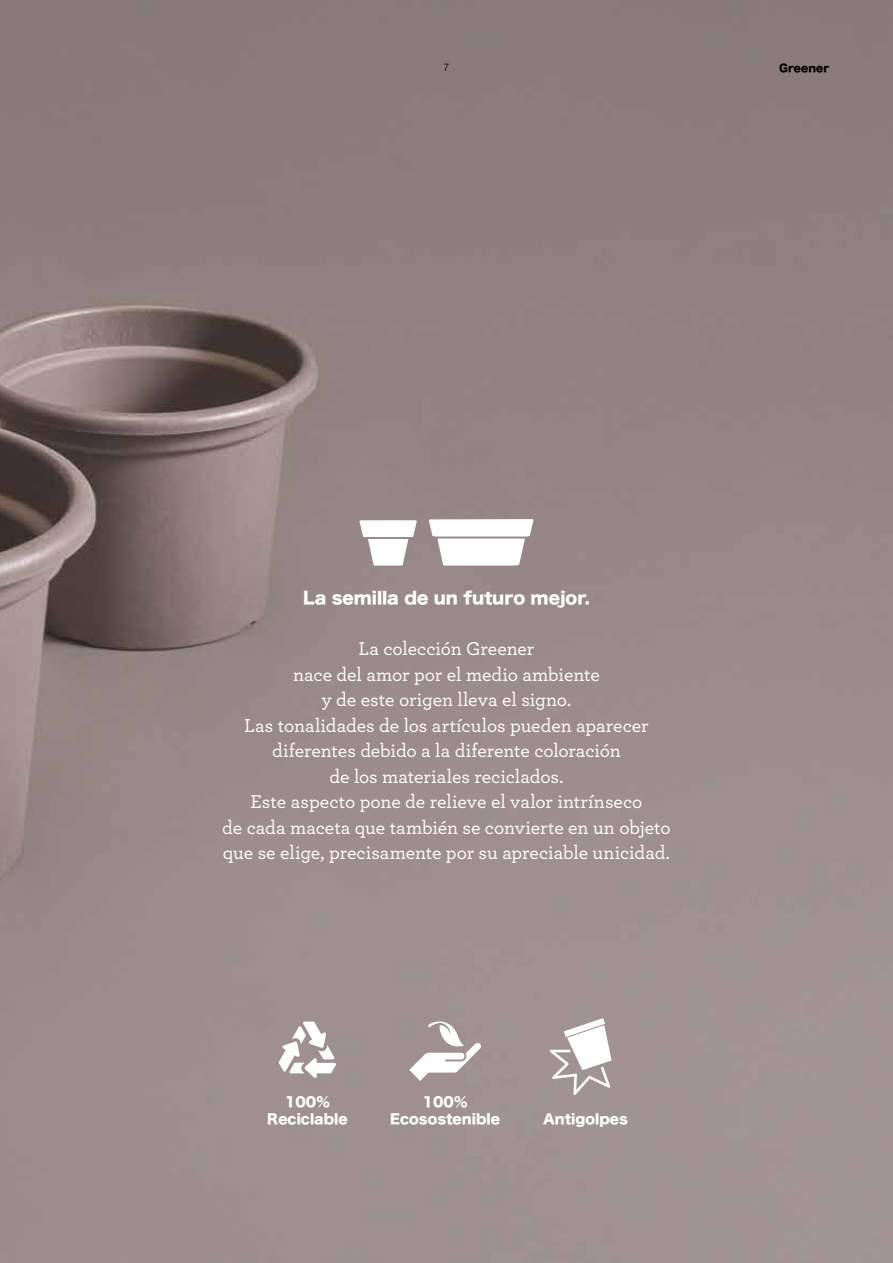
<style>
.page{position:relative;width:893px;height:1263px;background:#fff}
.page>*{position:absolute;margin:0;border:0;box-sizing:border-box;transform-origin:0 0}
.t1{font:500 19.5px/25.5px "Archer";letter-spacing:-.005em;color:#fff;text-align:center}
.t2{font:16.5px "Hira Kaku Std W8";color:#fff}
.t3{font:13.5px/16.5px "Hira Kaku Std W8";color:#fff;text-align:center}
.t4{font:10.5px "Hira Kaku Std W8";color:#000}
.t5{font:300 10.5px "Helvetica Neue LT Std";color:#000}
</style>
<div class="page">
<img style="left:0;top:0;width:893px;height:1263px">
<svg style="left:279px;top:1021px;width:57px;height:57px"></svg>
<svg style="left:409px;top:1017px;width:72px;height:64px"></svg>
<svg style="left:429px;top:519px;width:104px;height:47px"></svg>
<svg style="left:360px;top:520px;width:57px;height:46px"></svg>
<svg style="left:550px;top:1018px;width:62px;height:77px"></svg>
<p class="t5" style="left:444px;top:61px;width:7px">7</p>
<p class="t4" style="left:779px;top:62px;width:51px">Greener</p>
<p class="t2" style="left:303px;top:589px;width:288px">La semilla de un futuro mejor.</p>
<p class="t1" style="left:222px;top:635px;width:450px">La colección Greener<br>nace del amor por el medio ambiente<br>y de este origen lleva el signo.<br>Las tonalidades de los artículos pueden aparecer diferentes debido a la diferente coloración<br>de los materiales reciclados.<br>Este aspecto pone de relieve el valor intrínseco<br>de cada maceta que también se convierte en un objeto que se elige, precisamente por su apreciable unicidad.</p>
<p class="t3" style="left:267px;top:1094px;width:82px">100%<br>Reciclable</p>
<p class="t3" style="left:390px;top:1094px;width:111px">100%<br>Ecosostenible</p>
<p class="t3" style="left:543px;top:1111px;width:86px">Antigolpes</p>
</div>
